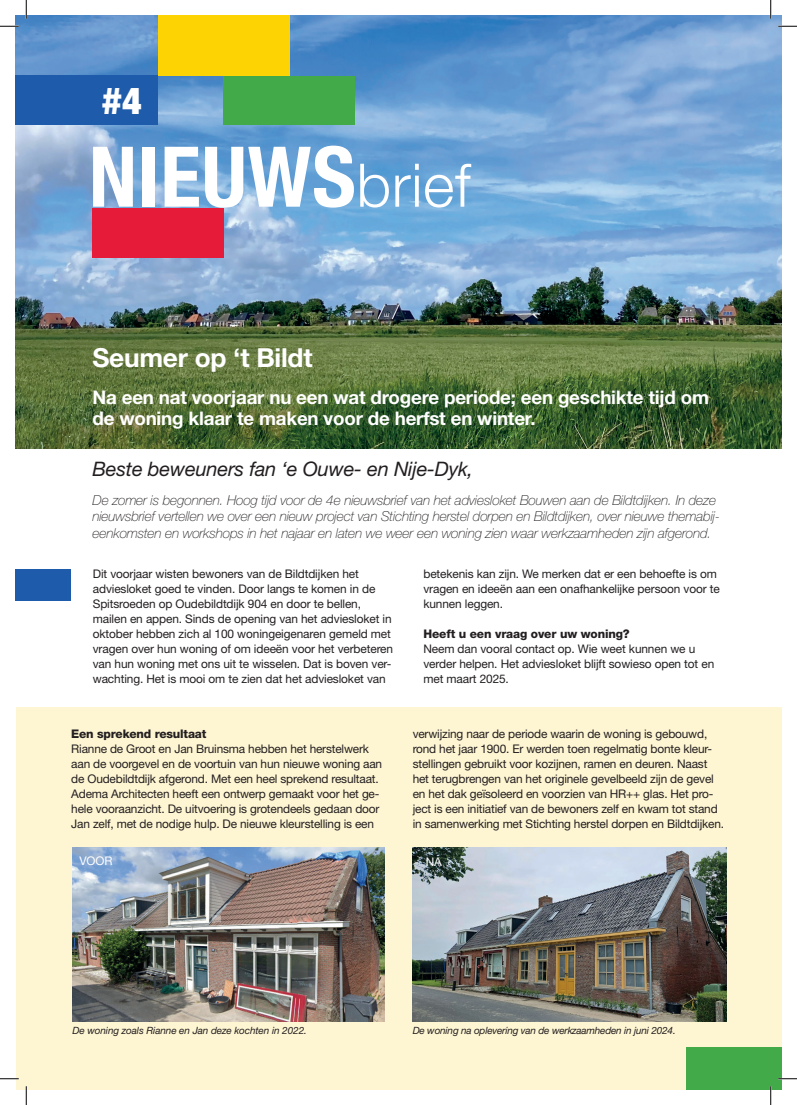
<style>
.page{position:relative;width:797px;height:1105px;background:#fff}
.page>*{position:absolute;margin:0;border:0;box-sizing:border-box;transform-origin:0 0}
.t1{font:700 condensed 83.88px "Helvetica Neue";letter-spacing:.01em;color:#fff}
.t2{font:900 condensed 37.75px "Helvetica Neue";color:#fff}
.t3{font:700 26.25px "Helvetica Neue LT Std";letter-spacing:-.01em;color:#fff}
.t4{font:italic 20px "Helvetica Neue LT Std";letter-spacing:-.01em;color:#231f20}
.t5{font:700 18.75px/21.2px "Helvetica Neue LT Std";letter-spacing:-.01em;color:#fff}
.t6{font:italic 100 13.75px/16.2px "Helvetica Neue LT Std";letter-spacing:-.01em;color:#231f20}
.t7{font:11.88px/15px "Helvetica Neue LT Std";letter-spacing:-.015em;color:#231f20}
.t8{font:800 11.88px "Helvetica Neue LT Std";letter-spacing:-.01em;color:#231f20}
.t9{font:11.88px "Helvetica Neue LT Std";letter-spacing:-.01em;color:#fff}
.t10{font:italic 10px "Helvetica Neue LT Std";letter-spacing:-.02em;color:#231f20}
.s1{font-weight:300;font-stretch:normal;font-size:60.12px}
</style>
<div class="page">
<img style="left:16px;top:16px;width:765px;height:432px">
<div style="left:93px;top:208px;width:131px;height:50px;background:#e61b39"></div>
<div style="left:158px;top:16px;width:131px;height:60px;background:#fed304"></div>
<div style="left:16px;top:76px;width:142px;height:49px;background:#1e5baa"></div>
<div style="left:224px;top:76px;width:131px;height:49px;background:#42aa48"></div>
<div style="left:16px;top:569px;width:55px;height:32px;background:#1e5baa"></div>
<div style="left:16px;top:707px;width:765px;height:382px;background:#fef5d2"></div>
<img style="left:72px;top:847px;width:312px;height:174px">
<img style="left:413px;top:847px;width:314px;height:174px">
<div style="left:685px;top:1047px;width:96px;height:42px;background:#42aa48"></div>
<svg style="left:0;top:25px;width:19px;height:2px"></svg>
<svg style="left:778px;top:25px;width:19px;height:2px"></svg>
<svg style="left:0;top:1078px;width:19px;height:1px"></svg>
<svg style="left:778px;top:1078px;width:19px;height:1px"></svg>
<svg style="left:25px;top:0;width:2px;height:19px"></svg>
<svg style="left:25px;top:1086px;width:2px;height:19px"></svg>
<svg style="left:770px;top:0;width:1px;height:19px"></svg>
<svg style="left:770px;top:1086px;width:1px;height:19px"></svg>
<h2 class="t2" style="left:102px;top:69px;width:41px">#4</h2>
<h1 class="t1" style="left:89px;top:107px;width:383px">NIEUWS<span class="s1">brief</span></h1>
<h3 class="t3" style="left:92px;top:342px;width:222px">Seumer op ‘t Bildt</h3>
<h3 class="t5" style="left:92px;top:386px;width:618px">Na een nat voorjaar nu een wat drogere periode; een geschikte tijd om de woning klaar te maken voor de herfst en winter.</h3>
<h3 class="t4" style="left:92px;top:456px;width:382px">Beste beweuners fan ‘e Ouwe- en Nije-Dyk,</h3>
<p class="t6" style="left:92px;top:492px;width:629px">De zomer is begonnen. Hoog tijd voor de 4e nieuwsbrief van het adviesloket Bouwen aan de Bildtdijken. In deze nieuwsbrief vertellen we over een nieuw project van Stichting herstel dorpen en Bildtdijken, over nieuwe themabij&shy;eenkomsten en workshops in het najaar en laten we weer een woning zien waar werkzaamheden zijn afgerond.</p>
<p class="t7" style="left:93px;top:566px;width:302px">Dit voorjaar wisten bewoners van de Bildtdijken het adviesloket goed te vinden. Door langs te komen in de Spitsroeden op Oudebildtdijk 904 en door te bellen, mailen en appen. Sinds de opening van het adviesloket in oktober hebben zich al 100 woningeigenaren gemeld met vragen over hun woning of om ideeën voor het verbeteren van hun woning met ons uit te wisselen. Dat is boven ver&shy;wachting. Het is mooi om te zien dat het adviesloket van</p>
<p class="t7" style="left:423px;top:566px;width:298px">betekenis kan zijn. We merken dat er een behoefte is om vragen en ideeën aan een onafhankelijke persoon voor te kunnen leggen.</p>
<p class="t8" style="left:423px;top:626px;width:208px">Heeft u een vraag over uw woning?</p>
<p class="t7" style="left:423px;top:641px;width:292px">Neem dan vooral contact op. Wie weet kunnen we u verder helpen. Het adviesloket blijft sowieso open tot en met maart 2025.</p>
<p class="t8" style="left:71px;top:727px;width:137px">Een sprekend resultaat</p>
<p class="t7" style="left:71px;top:741px;width:312px">Rianne de Groot en Jan Bruinsma hebben het herstelwerk aan de voorgevel en de voortuin van hun nieuwe woning aan de Oudebildtdijk afgerond. Met een heel sprekend resultaat.<br>Adema Architecten heeft een ontwerp gemaakt voor het ge&shy;hele vooraanzicht. De uitvoering is grotendeels gedaan door Jan zelf, met de nodige hulp. De nieuwe kleurstelling is een</p>
<p class="t7" style="left:412px;top:726px;width:313px">verwijzing naar de periode waarin de woning is gebouwd, rond het jaar 1900. Er werden toen regelmatig bonte kleur&shy;stellingen gebruikt voor kozijnen, ramen en deuren. Naast het terugbrengen van het originele gevelbeeld zijn de gevel en het dak geïsoleerd en voorzien van HR++ glas. Het pro&shy;ject is een initiatief van de bewoners zelf en kwam tot stand in samenwerking met Stichting herstel dorpen en Bildtdijken.</p>
<p class="t9" style="left:79px;top:853px;width:35px">VOOR</p>
<p class="t9" style="left:425px;top:854px;width:18px">NA</p>
<p class="t10" style="left:72px;top:1025px;width:236px">De woning zoals Rianne en Jan deze kochten in 2022.</p>
<p class="t10" style="left:413px;top:1025px;width:264px">De woning na oplevering van de werkzaamheden in juni 2024.</p>
</div>
